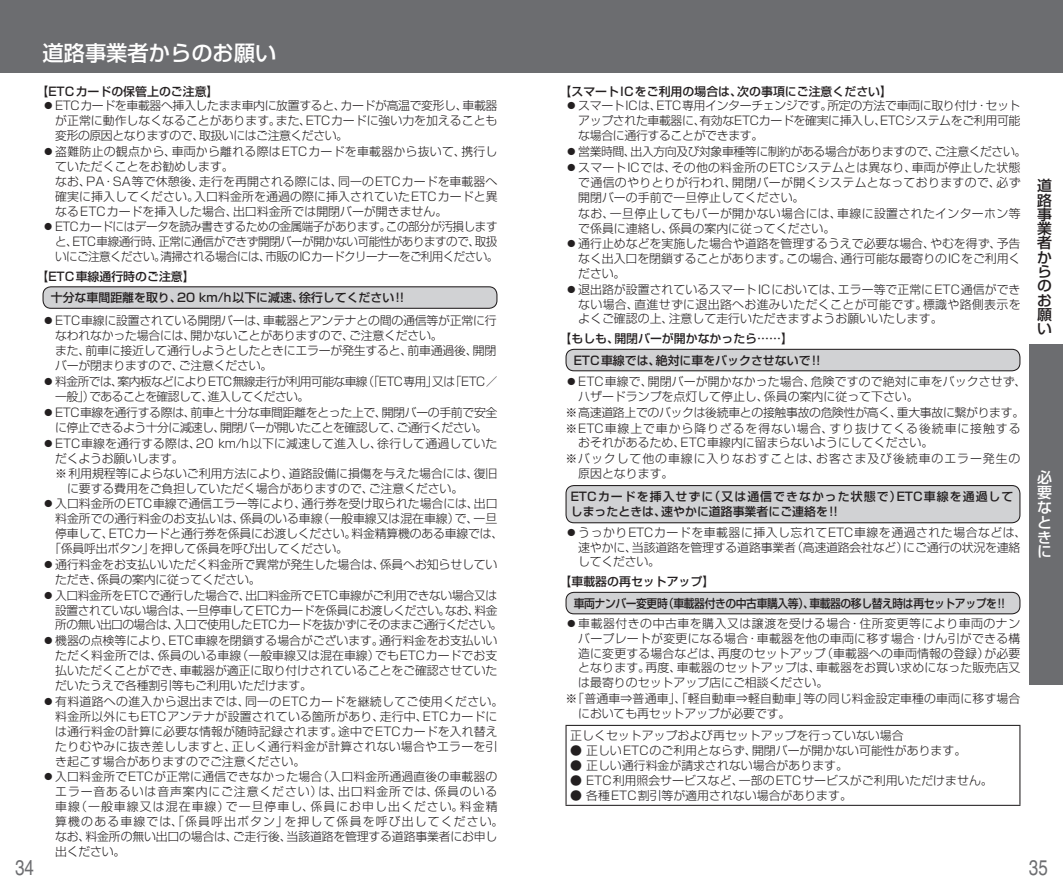
<style>
.page{position:relative;width:1063px;height:893px;background:#fff}
.page>*{position:absolute;margin:0;border:0;box-sizing:border-box;transform-origin:0 0}
.t1{font:500 21.3px "Shin Go Pro";color:#fff}
.t2{font:21.3px "Helvetica";color:#6c6d70;scale:.8 1}
.t3{font:500 14.85px/14.9px "Shin Go Pro";color:#fff;text-align:justify}
.t4{font:500 14.55px/14.2px "Shin Go Pro";color:#231f20;text-align:justify}
.t5{font:300 11.85px/14.9px "Shin Go Pro";color:#231f20}
.t6{font:300 11.85px "Shin Go Pro";letter-spacing:-.02em;color:#231f20}
.t7{font:300 11.85px "Shin Go Pro";letter-spacing:-.03em;color:#231f20}
.t8{font:300 11.85px "Shin Go Pro";letter-spacing:-.04em;color:#231f20}
.t9{font:300 11.85px "Shin Go Pro";letter-spacing:-.05em;color:#231f20}
.t10{font:500 11.85px/21.5px "Shin Go Pro";color:#231f20}
.t11{font:300 11.85px "Shin Go Pro";letter-spacing:.03em;color:#231f20}
.t12{font:300 11.85px "Shin Go Pro";letter-spacing:.02em;color:#231f20}
.t13{font:300 11.85px "Shin Go Pro";letter-spacing:.075em;color:#231f20}
.t14{font:500 11.85px/14.9px "Shin Go Pro";letter-spacing:.085em;color:#231f20}
.t15{font:500 11.85px/21.5px "Shin Go Pro";letter-spacing:-.04em;color:#231f20}
.t16{font:300 11.85px "Shin Go Pro";letter-spacing:-.035em;color:#231f20}
.t17{font:300 11.85px "Shin Go Pro";letter-spacing:.025em;color:#231f20}
.t18{font:300 11.85px "Shin Go Pro";letter-spacing:.04em;color:#231f20}
.t19{font:300 11.85px "Shin Go Pro";letter-spacing:.07em;color:#231f20}
.t20{font:300 11.85px "Shin Go Pro";letter-spacing:.09em;color:#231f20}
.t21{font:300 11.85px "Shin Go Pro";letter-spacing:.095em;color:#231f20}
</style>
<div class="page">
<div style="left:1029px;top:344px;width:34px;height:341px;background:#6c6d70"></div>
<div style="left:0;top:0;width:544px;height:72px;background:#6c6d70"></div>
<div style="left:519px;top:0;width:544px;height:72px;background:#6c6d70"></div>
<div style="left:43px;top:287px;width:454px;height:21px;background:#d1d2d4;border-radius:8px"></div>
<div style="left:43px;top:286px;width:454px;height:23px;border:1px solid #231f20;border-radius:8px"></div>
<div style="left:566px;top:349px;width:454px;height:22px;background:#d1d2d4;border-radius:8px"></div>
<div style="left:566px;top:349px;width:454px;height:22px;border:1px solid #231f20;border-radius:8px"></div>
<div style="left:566px;top:486px;width:454px;height:37px;background:#d1d2d4;border-radius:8px"></div>
<div style="left:566px;top:485px;width:454px;height:38px;border:1px solid #231f20;border-radius:8px"></div>
<div style="left:566px;top:592px;width:454px;height:22px;background:#d1d2d4;border-radius:8px"></div>
<div style="left:566px;top:592px;width:454px;height:22px;border:1px solid #231f20;border-radius:8px"></div>
<hr style="left:566px;top:725px;width:454px;height:1px;background:#231f20">
<hr style="left:566px;top:726px;width:1px;height:79px;background:#231f20">
<hr style="left:1019px;top:726px;width:1px;height:79px;background:#231f20">
<hr style="left:566px;top:805px;width:454px;height:1px;background:#231f20">
<h1 class="t1" style="left:43px;top:36px;width:235px">道路事業者からのお願い</h1>
<p class="t10" style="left:37px;top:79px;width:183px">【ETCカードの保管上のご注意】</p>
<p class="t7" style="left:43px;top:96px;width:456px">⿟ETCカードを車載器へ挿入したまま車内に放置すると、カードが高温で変形し、車載器</p>
<p class="t5" style="left:55px;top:112px;width:444px">が正常に動作しなくなることがあります。また、ETCカードに強い力を加えることも</p>
<p class="t8" style="left:55px;top:126px;width:294px">変形の原因となりますので、取扱いにはご注意ください。</p>
<p class="t12" style="left:43px;top:142px;width:457px">⿟盗難防止の観点から、車両から離れる際はETCカードを車載器から抜いて、携行し</p>
<p class="t5" style="left:55px;top:158px;width:180px">ていただくことをお勧めします。</p>
<p class="t5" style="left:55px;top:173px;width:444px">なお、PA・SA等で休憩後、走行を再開される際には、同一のETCカードを車載器へ</p>
<p class="t5" style="left:55px;top:188px;width:444px">確実に挿入してください。入口料金所を通過の際に挿入されていたETCカードと異</p>
<p class="t5" style="left:55px;top:203px;width:394px">なるETCカードを挿入した場合、出口料金所では開閉バーが開きません。</p>
<p class="t16" style="left:43px;top:217px;width:457px">⿟ETCカードにはデータを読み書きするための金属端子があります。この部分が汚損します</p>
<p class="t8" style="left:55px;top:232px;width:444px">と、ETC車線通行時、正常に通信ができず開閉バーが開かない可能性がありますので、取扱</p>
<p class="t9" style="left:55px;top:247px;width:445px">いにご注意ください。清掃される場合には、市販のICカードクリーナーをご利用ください。</p>
<p class="t10" style="left:51px;top:264px;width:355px;text-indent:-14px">【ETC車線通行時のご注意】<br>十分な車間距離を取り、20 km/h以下に減速、徐行してください!!</p>
<p class="t6" style="left:43px;top:311px;width:456px">⿟ETC車線に設置されている開閉バーは、車載器とアンテナとの間の通信等が正常に行</p>
<p class="t6" style="left:55px;top:326px;width:389px">なわれなかった場合には、開かないことがありますので、ご注意ください。</p>
<p class="t6" style="left:55px;top:341px;width:442px">また、前車に接近して通行しようとしたときにエラーが発生すると、前車通過後、開閉</p>
<p class="t6" style="left:55px;top:356px;width:219px">バーが閉まりますので、ご注意ください。</p>
<p class="t9" style="left:43px;top:372px;width:456px">⿟料金所では、案内板などによりETC無線走行が利用可能な車線（「ETC専用」又は「ETC／</p>
<p class="t9" style="left:55px;top:387px;width:255px">一般」）であることを確認して、進入してください。</p>
<p class="t7" style="left:43px;top:403px;width:456px">⿟ETC車線を通行する際は、前車と十分な車間距離をとった上で、開閉バーの手前で安全</p>
<p class="t9" style="left:55px;top:417px;width:434px">に停止できるよう十分に減速し、開閉バーが開いたことを確認して、ご通行ください。</p>
<p class="t5" style="left:43px;top:434px;width:456px">⿟ETC車線を通行する際は、20 km/h以下に減速して進入し、徐行して通過していた</p>
<p class="t6" style="left:55px;top:448px;width:130px">だくようお願いします。</p>
<p class="t5" style="left:55px;top:465px;width:444px">※利用規程等によらないご利用方法により、道路設備に損傷を与えた場合には、復旧</p>
<p class="t5" style="left:67px;top:480px;width:398px">に要する費用をご負担していただく場合がありますので、ご注意ください。</p>
<p class="t5" style="left:43px;top:495px;width:457px">⿟入口料金所のETC車線で通信エラー等により、通行券を受け取られた場合には、出口</p>
<p class="t5" style="left:55px;top:510px;width:444px">料金所での通行料金のお支払いは、係員のいる車線（一般車線又は混在車線）で、一旦</p>
<p class="t6" style="left:55px;top:524px;width:450px">停車して、ETCカードと通行券を係員にお渡しください。料金精算機のある車線では、</p>
<p class="t6" style="left:49px;top:539px;width:300px">「係員呼出ボタン」を押して係員を呼び出してください。</p>
<p class="t5" style="left:43px;top:555px;width:457px">⿟通行料金をお支払いいただく料金所で異常が発生した場合は、係員へお知らせしてい</p>
<p class="t6" style="left:55px;top:569px;width:207px">ただき、係員の案内に従ってください。</p>
<p class="t8" style="left:43px;top:585px;width:456px">⿟入口料金所をETCで通行した場合で、出口料金所でETC車線がご利用できない場合又は</p>
<p class="t8" style="left:55px;top:600px;width:444px">設置されていない場合は、一旦停車してETCカードを係員にお渡しください。なお、料金</p>
<p class="t9" style="left:55px;top:615px;width:449px">所の無い出口の場合は、入口で使用したETCカードを抜かずにそのままご通行ください。</p>
<p class="t5" style="left:43px;top:632px;width:457px">⿟機器の点検等により、ETC車線を閉鎖する場合がございます。通行料金をお支払いい</p>
<p class="t5" style="left:55px;top:647px;width:444px">ただく料金所では、係員のいる車線（一般車線又は混在車線）でもETCカードでお支</p>
<p class="t5" style="left:55px;top:662px;width:444px">払いただくことができ、車載器が適正に取り付けされていることをご確認させていた</p>
<p class="t6" style="left:55px;top:676px;width:258px">だいたうえで各種割引等もご利用いただけます。</p>
<p class="t17" style="left:43px;top:692px;width:462px">⿟有料道路への進入から退出までは、同一のETCカードを継続してご使用ください。</p>
<p class="t5" style="left:55px;top:707px;width:444px">料金所以外にもETCアンテナが設置されている箇所があり、走行中、ETCカードに</p>
<p class="t5" style="left:55px;top:722px;width:444px">は通行料金の計算に必要な情報が随時記録されます。途中でETCカードを入れ替え</p>
<p class="t5" style="left:55px;top:737px;width:444px">たりむやみに抜き差ししますと、正しく通行料金が計算されない場合やエラーを引</p>
<p class="t5" style="left:55px;top:752px;width:252px">き起こす場合がありますのでご注意ください。</p>
<p class="t5" style="left:43px;top:768px;width:457px">⿟入口料金所でETCが正常に通信できなかった場合（入口料金所通過直後の車載器の</p>
<p class="t19" style="left:55px;top:782px;width:444px">エラー音あるいは音声案内にご注意ください）は、出口料金所では、係員のいる</p>
<p class="t20" style="left:55px;top:797px;width:444px">車線（一般車線又は混在車線）で一旦停車し、係員にお申し出ください。料金精</p>
<p class="t21" style="left:55px;top:812px;width:450px">算機のある車線では、「係員呼出ボタン」を押して係員を呼び出してください。</p>
<p class="t5" style="left:55px;top:828px;width:444px">なお、料金所の無い出口の場合は、ご走行後、当該道路を管理する道路事業者にお申し</p>
<p class="t5" style="left:55px;top:842px;width:72px">出ください。</p>
<p class="t10" style="left:560px;top:79px;width:334px">【スマートICをご利用の場合は、次の事項にご注意ください】</p>
<p class="t7" style="left:566px;top:96px;width:456px">⿟スマートICは、ETC専用インターチェンジです。所定の方法で車両に取り付け・セット</p>
<p class="t7" style="left:578px;top:111px;width:444px">アップされた車載器に、有効なETCカードを確実に挿入し、ETCシステムをご利用可能</p>
<p class="t7" style="left:578px;top:126px;width:187px">な場合に通行することができます。</p>
<p class="t8" style="left:566px;top:142px;width:462px">⿟営業時間、出入方向及び対象車種等に制約がある場合がありますので、ご注意ください。</p>
<p class="t5" style="left:566px;top:159px;width:457px">⿟スマートICでは、その他の料金所のETCシステムとは異なり、車両が停止した状態</p>
<p class="t11" style="left:578px;top:173px;width:444px">で通信のやりとりが行われ、開閉バーが開くシステムとなっておりますので、必ず</p>
<p class="t5" style="left:578px;top:188px;width:228px">開閉バーの手前で一旦停止してください。</p>
<p class="t11" style="left:578px;top:204px;width:444px">なお、一旦停止してもバーが開かない場合には、車線に設置されたインターホン等</p>
<p class="t5" style="left:578px;top:220px;width:259px">で係員に連絡し、係員の案内に従ってください。</p>
<p class="t5" style="left:566px;top:235px;width:456px">⿟通行止めなどを実施した場合や道路を管理するうえで必要な場合、やむを得ず、予告</p>
<p class="t5" style="left:578px;top:249px;width:444px">なく出入口を閉鎖することがあります。この場合、通行可能な最寄りのICをご利用く</p>
<p class="t5" style="left:578px;top:264px;width:49px">ださい。</p>
<p class="t5" style="left:566px;top:280px;width:456px">⿟退出路が設置されているスマートICにおいては、エラー等で正常にETC通信ができ</p>
<p class="t11" style="left:578px;top:294px;width:444px">ない場合、直進せずに退出路へお進みいただくことが可能です。標識や路側表示を</p>
<p class="t5" style="left:578px;top:310px;width:366px">よくご確認の上、注意して走行いただきますようお願いいたします。</p>
<p class="t10" style="left:574px;top:326px;width:248px;text-indent:-14px">【もしも、開閉バーが開かなかったら……】<br>ETC車線では、絶対に車をバックさせないで!!</p>
<p class="t5" style="left:566px;top:372px;width:463px">⿟ETC車線で、開閉バーが開かなかった場合、危険ですので絶対に車をバックさせず、</p>
<p class="t5" style="left:578px;top:387px;width:342px">ハザードランプを点灯して停止し、係員の案内に従って下さい。</p>
<p class="t7" style="left:566px;top:402px;width:460px">※ 高速道路上でのバックは後続車との接触事故の危険性が高く、重大事故に繋がります。</p>
<p class="t13" style="left:566px;top:418px;width:457px">※ ETC車線上で車から降りざるを得ない場合、すり抜けてくる後続車に接触する</p>
<p class="t5" style="left:578px;top:434px;width:357px">おそれがあるため、ETC車線内に留まらないようにしてください。</p>
<p class="t13" style="left:566px;top:449px;width:456px">※ バックして他の車線に入りなおすことは、お客さま及び後続車のエラー発生の</p>
<p class="t5" style="left:578px;top:465px;width:97px">原因となります。</p>
<p class="t14" style="left:571px;top:488px;width:444px">ETCカードを挿入せずに（又は通信できなかった状態で）ETC車線を通過してしまったときは、速やかに道路事業者にご連絡を!!</p>
<p class="t5" style="left:578px;top:523px;width:450px;text-indent:-13px">⿟うっかりETCカードを車載器に挿入し忘れてETC車線を通過された場合などは、速やかに、当該道路を管理する道路事業者（高速道路会社など）にご通行の状況を連絡してください。</p>
<p class="t15" style="left:574px;top:569px;width:433px;text-indent:-14px">【車載器の再セットアップ】<br>車両ナンバー変更時（車載器付きの中古車購入等）、車載器の移し替え時は再セットアップを!!</p>
<p class="t18" style="left:566px;top:613px;width:456px">⿟車載器付きの中古車を購入又は譲渡を受ける場合・住所変更等により車両のナン</p>
<p class="t12" style="left:578px;top:628px;width:444px">バープレートが変更になる場合・車載器を他の車両に移す場合・けん引ができる構</p>
<p class="t5" style="left:578px;top:644px;width:444px">造に変更する場合などは、再度のセットアップ（車載器への車両情報の登録）が必要</p>
<p class="t5" style="left:578px;top:659px;width:444px">となります。再度、車載器のセットアップは、車載器をお買い求めになった販売店又</p>
<p class="t5" style="left:578px;top:674px;width:252px">は最寄りのセットアップ店にご相談ください。</p>
<p class="t5" style="left:566px;top:690px;width:457px">※ 「普通車⇒普通車」、「軽自動車⇒軽自動車」等の同じ料金設定車種の車両に移す場合</p>
<p class="t5" style="left:578px;top:705px;width:214px">においても再セットアップが必要です。</p>
<p class="t5" style="left:570px;top:727px;width:335px">正しくセットアップおよび再セットアップを行っていない場合</p>
<p class="t5" style="left:570px;top:742px;width:398px">● 正しいETCのご利用とならず、開閉バーが開かない可能性があります。</p>
<p class="t5" style="left:570px;top:756px;width:279px">● 正しい通行料金が請求されない場合があります。</p>
<p class="t5" style="left:570px;top:771px;width:424px">● ETC利用照会サービスなど、一部のETCサービスがご利用いただけません。</p>
<p class="t5" style="left:570px;top:786px;width:283px">● 各種ETC割引等が適用されない場合があります。</p>
<p class="t4" style="left:1037px;top:177px;width:16px">道路事業者からのお願い</p>
<p class="t3" style="left:1037px;top:468px;width:16px">必要なときに</p>
<h1 class="t2" style="left:15px;top:856px;width:25px">34</h1>
<h1 class="t2" style="left:1029px;top:856px;width:25px">35</h1>
</div>
